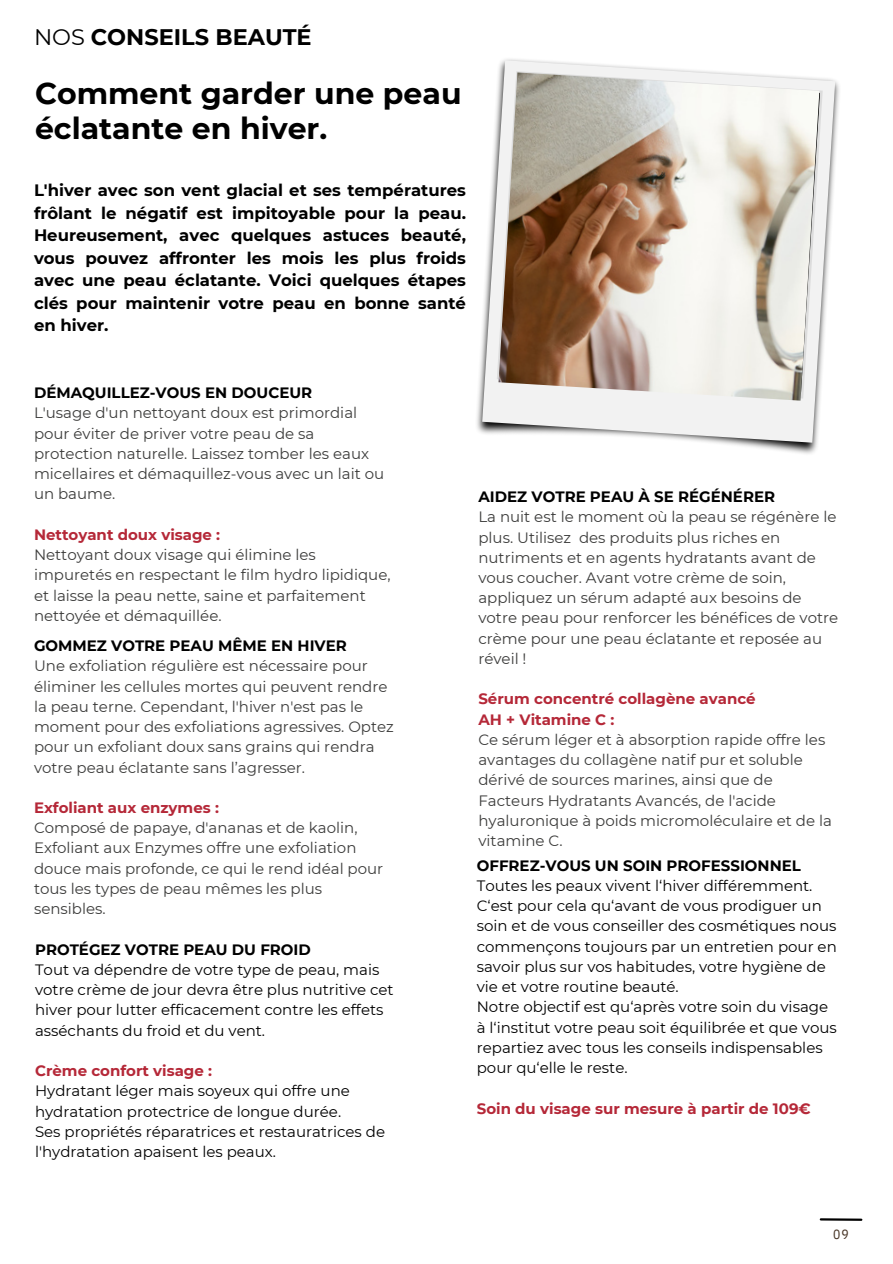
<style>
.page{position:relative;width:893px;height:1264px;background:#fff}
.page>*{position:absolute;margin:0;border:0;box-sizing:border-box;transform-origin:0 0}
.t1{font:700 30px/34.8px "Montserrat";color:#000}
.t2{font:700 22.5px "Montserrat";color:#000}
.t3{font:700 16.5px/22.5px "Montserrat";color:#000;text-align:justify}
.t4{font:15px/20.2px "Montserrat";color:#3c3c3b}
.t5{font:15px/20.2px "Montserrat";color:#000}
.t6{font:700 15px "Montserrat";color:#b52838}
.t7{font:700 15px "Montserrat";color:#000}
.t8{font:13.5px "IBM Plex Sans Cond";color:#473425}
.s1{font-weight:400}
</style>
<div class="page">
<img style="left:477px;top:59px;width:363px;height:395px">
<svg style="left:482px;top:60px;width:353px;height:382px;fill:#f2f2f2"></svg>
<img style="left:498px;top:72px;width:321px;height:328px">
<hr style="left:820px;top:1218px;width:41px;height:2px;background:#000">
<p class="t2" style="left:34px;top:23px;width:279px"><span class="s1">NOS</span> CONSEILS BEAUTÉ</p>
<p class="t1" style="left:35px;top:76px;width:428px">Comment garder une peau éclatante en hiver.</p>
<p class="t3" style="left:34px;top:179px;width:433px">L'hiver avec son vent glacial et ses températures frôlant le négatif est impitoyable pour la peau.<br>Heureusement, avec quelques astuces beauté, vous pouvez affronter les mois les plus froids avec une peau éclatante. Voici quelques étapes clés pour maintenir votre peau en bonne santé en hiver.</p>
<p class="t7" style="left:34px;top:383px;width:280px">DÉMAQUILLEZ-VOUS EN DOUCEUR</p>
<p class="t4" style="left:34px;top:403px;width:352px">L'usage d'un nettoyant doux est primordial pour éviter de priver votre peau de sa protection naturelle. Laissez tomber les eaux micellaires et démaquillez-vous avec un lait ou un baume.</p>
<p class="t6" style="left:34px;top:525px;width:188px">Nettoyant doux visage :</p>
<p class="t4" style="left:34px;top:544px;width:358px">Nettoyant doux visage qui élimine les impuretés en respectant le film hydro lipidique, et laisse la peau nette, saine et parfaitement nettoyée et démaquillée.</p>
<p class="t7" style="left:34px;top:636px;width:314px">GOMMEZ VOTRE PEAU MÊME EN HIVER</p>
<p class="t4" style="left:34px;top:655px;width:361px">Une exfoliation régulière est nécessaire pour éliminer les cellules mortes qui peuvent rendre la peau terne. Cependant, l'hiver n'est pas le moment pour des exfoliations agressives. Optez pour un exfoliant doux sans grains qui rendra votre peau éclatante sans l’agresser.</p>
<p class="t6" style="left:34px;top:798px;width:186px">Exfoliant aux enzymes :</p>
<p class="t4" style="left:34px;top:817px;width:351px">Composé de papaye, d'ananas et de kaolin, Exfoliant aux Enzymes offre une exfoliation douce mais profonde, ce qui le rend idéal pour tous les types de peau mêmes les plus sensibles.</p>
<p class="t7" style="left:35px;top:940px;width:277px">PROTÉGEZ VOTRE PEAU DU FROID</p>
<p class="t5" style="left:35px;top:959px;width:360px">Tout va dépendre de votre type de peau, mais votre crème de jour devra être plus nutritive cet hiver pour lutter efficacement contre les effets asséchants du froid et du vent.</p>
<p class="t6" style="left:35px;top:1061px;width:178px">Crème confort visage :</p>
<p class="t5" style="left:35px;top:1080px;width:316px">Hydratant léger mais soyeux qui offre une hydratation protectrice de longue durée.</p>
<p class="t5" style="left:35px;top:1121px;width:351px">Ses propriétés réparatrices et restauratrices de l'hydratation apaisent les peaux.</p>
<p class="t7" style="left:478px;top:487px;width:298px">AIDEZ VOTRE PEAU À SE RÉGÉNÉRER</p>
<p class="t4" style="left:478px;top:507px;width:361px">La nuit est le moment où la peau se régénère le plus. Utilisez des produits plus riches en nutriments et en agents hydratants avant de vous coucher. Avant votre crème de soin, appliquez un sérum adapté aux besoins de votre peau pour renforcer les bénéfices de votre crème pour une peau éclatante et reposée au réveil !</p>
<p class="t6" style="left:478px;top:690px;width:279px">Sérum concentré collagène avancé</p>
<p class="t6" style="left:478px;top:710px;width:137px">AH + Vitamine C :</p>
<p class="t4" style="left:478px;top:729px;width:355px">Ce sérum léger et à absorption rapide offre les avantages du collagène natif pur et soluble dérivé de sources marines, ainsi que de Facteurs Hydratants Avancés, de l'acide hyaluronique à poids micromoléculaire et de la vitamine C.</p>
<p class="t7" style="left:476px;top:856px;width:325px">OFFREZ-VOUS UN SOIN PROFESSIONNEL</p>
<p class="t5" style="left:476px;top:875px;width:361px">Toutes les peaux vivent l‘hiver différemment.<br>C‘est pour cela qu‘avant de vous prodiguer un soin et de vous conseiller des cosmétiques nous commençons toujours par un entretien pour en savoir plus sur vos habitudes, votre hygiène de vie et votre routine beauté.</p>
<p class="t5" style="left:476px;top:996px;width:361px">Notre objectif est qu‘après votre soin du visage à l‘institut votre peau soit équilibrée et que vous repartiez avec tous les conseils indispensables pour qu‘elle le reste.</p>
<p class="t6" style="left:476px;top:1099px;width:335px">Soin du visage sur mesure à partir de 109€</p>
<p class="t8" style="left:833px;top:1224px;width:17px">09</p>
</div>
